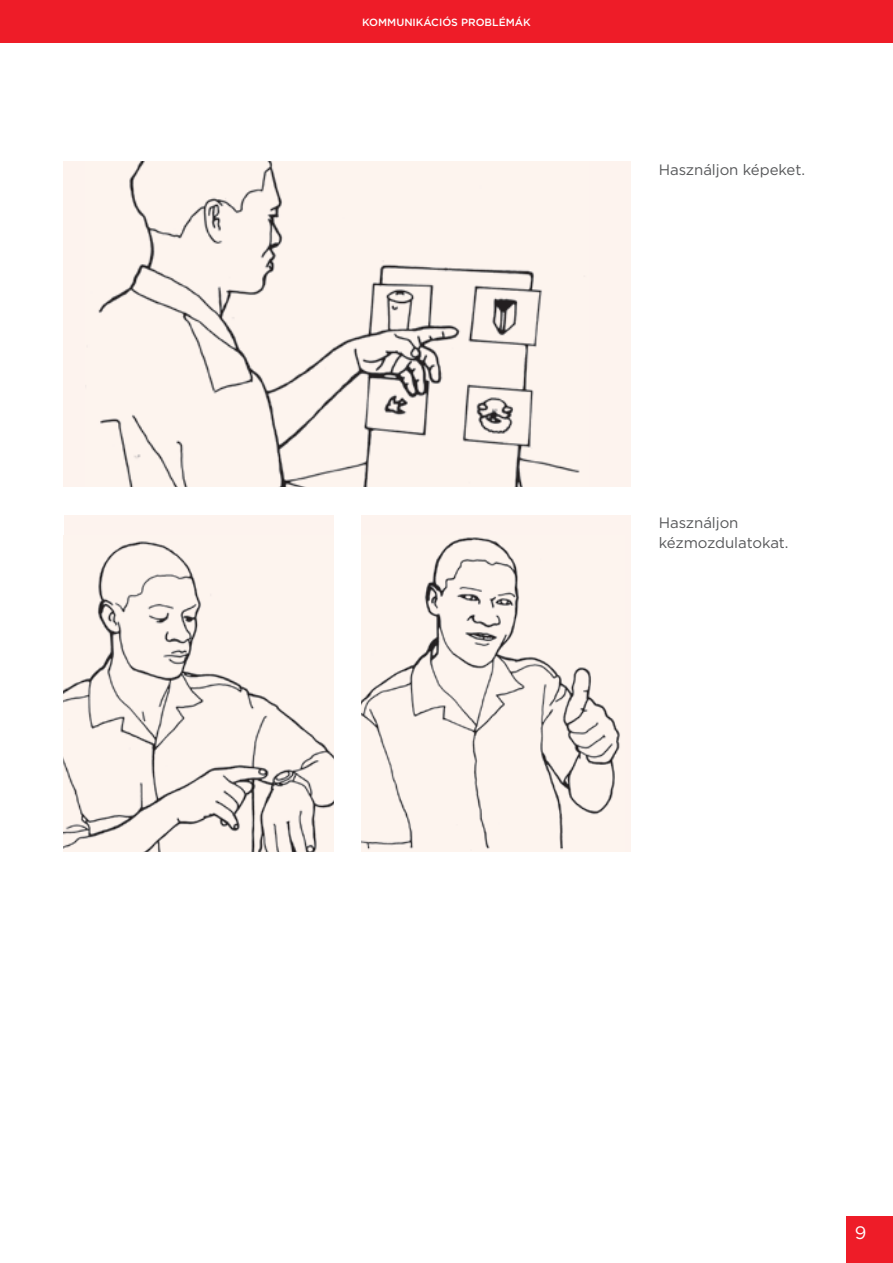
<style>
.page{position:relative;width:893px;height:1263px;background:#fff}
.page>*{position:absolute;margin:0;border:0;box-sizing:border-box;transform-origin:0 0}
.t1{font:18px "Gotham";color:#fff}
.Body_Copy{font:15px/19.5px "Gotham";letter-spacing:-.005em;color:#57585a}
.t2{font:500 10.5px "Gotham";color:#fff}
</style>
<div class="page">
<div style="left:846px;top:1216px;width:47px;height:47px;background:#ee1c28"></div>
<div style="left:0;top:0;width:893px;height:43px;background:#ee1c28"></div>
<div style="left:64px;top:162px;width:567px;height:325px;background:#fdf3ee"></div>
<img style="left:98px;top:162px;width:482px;height:325px">
<div style="left:64px;top:515px;width:269px;height:336px;background:#fdf3ee"></div>
<img style="left:64px;top:541px;width:269px;height:310px">
<div style="left:361px;top:515px;width:270px;height:336px;background:#fdf3ee"></div>
<img style="left:361px;top:537px;width:259px;height:313px">
<p class="t2" style="left:362px;top:15px;width:170px">KOMMUNIKÁCIÓS PROBLÉMÁK</p>
<p class="Body_Copy" style="left:659px;top:160px;width:148px">Használjon képeket.</p>
<p class="Body_Copy" style="left:659px;top:513px;width:131px">Használjon kézmozdulatokat.</p>
<p class="t1" style="left:855px;top:1221px;width:13px">9</p>
</div>
